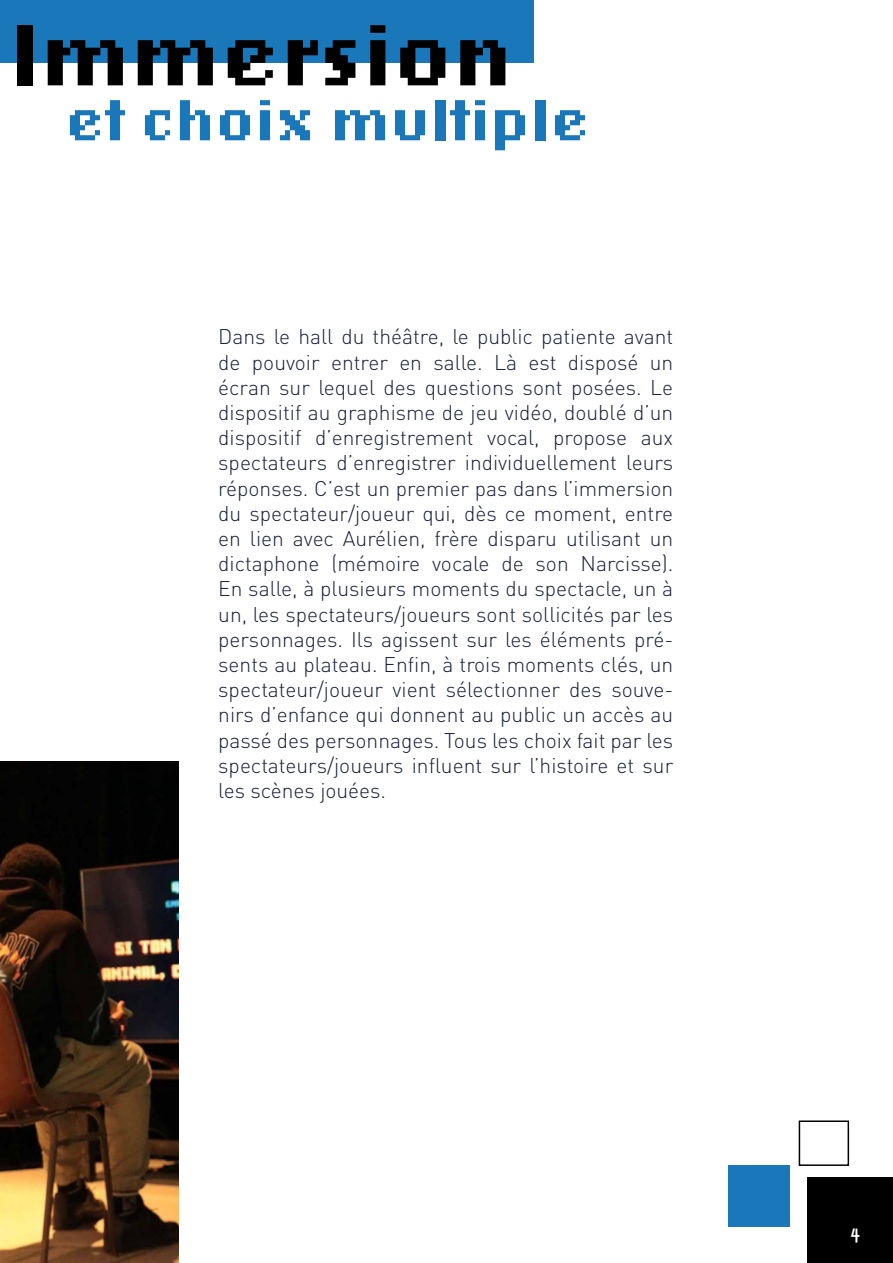
<style>
.page{position:relative;width:893px;height:1263px;background:#fff}
.page>*{position:absolute;margin:0;border:0;box-sizing:border-box;transform-origin:0 0}
.t1{font:700 90px "Lo Res 12 OT";color:#000}
.t2{font:700 60px "Lo Res 12 OT";color:#1a77ba}
.t3{font:300 21px/25.2px "DIN";color:#1a1f3c;text-align:justify}
.t4{font:21px "Tomarik Poster";color:#fff}
</style>
<div class="page">
<div style="left:808px;top:1178px;width:85px;height:85px;background:#000"></div>
<div style="left:728px;top:1165px;width:61px;height:61px;background:#1a77ba"></div>
<div style="left:799px;top:1120px;width:50px;height:46px;border:2px solid #000"></div>
<div style="left:0;top:0;width:534px;height:62px;background:#1a77ba"></div>
<img style="left:0;top:762px;width:179px;height:501px">
<h1 class="t1" style="left:10px;top:-5px;width:504px">Immersion</h1>
<h2 class="t2" style="left:65px;top:80px;width:526px">et choix multiple</h2>
<p class="t3" style="left:218px;top:324px;width:456px">Dans le hall du théâtre, le public patiente avant de pouvoir entrer en salle. Là est disposé un écran sur lequel des questions sont posées. Le dispositif au graphisme de jeu vidéo, doublé d’un dispositif d’enregistrement vocal, propose aux spectateurs d’enregistrer individuellement leurs réponses. C’est un premier pas dans l’immersion du spectateur/joueur qui, dès ce moment, entre en lien avec Aurélien, frère disparu utilisant un dictaphone (mémoire vocale de son Narcisse).<br>En salle, à plusieurs moments du spectacle, un à un, les spectateurs/joueurs sont sollicités par les personnages. Ils agissent sur les éléments pré&shy;sents au plateau. Enfin, à trois moments clés, un spectateur/joueur vient sélectionner des souve&shy;nirs d’enfance qui donnent au public un accès au passé des personnages. Tous les choix fait par les spectateurs/joueurs influent sur l’histoire et sur les scènes jouées.</p>
<p class="t4" style="left:850px;top:1220px;width:11px">4</p>
</div>
